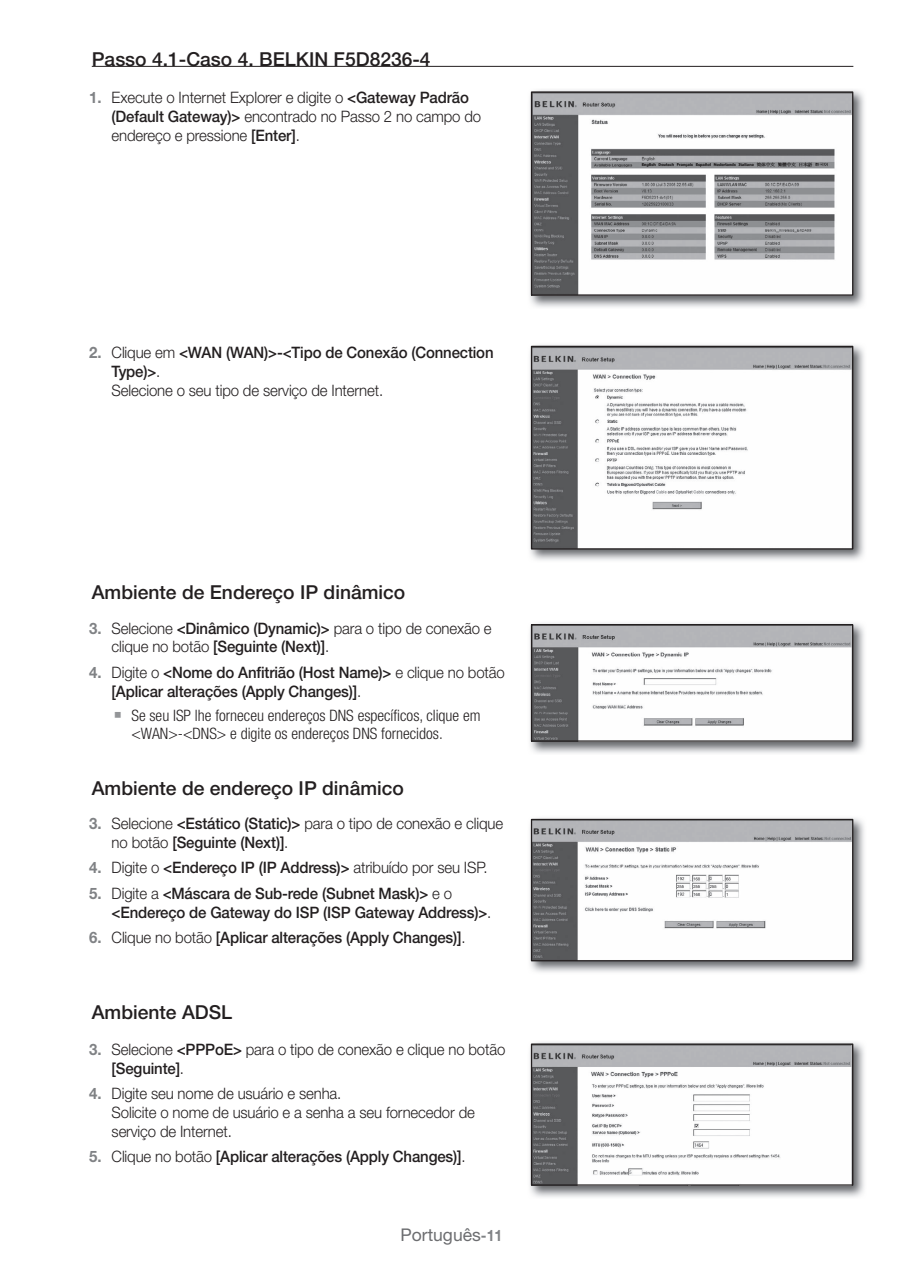
<style>
.page{position:relative;width:903px;height:1275px;background:#fff}
.page>*{position:absolute;margin:0;border:0;box-sizing:border-box;transform-origin:0 0}
.t1{font:500 19.25px "Helvetica Neue cp";color:#231f20}
.t2{font:17.5px "Helvetica Neue cp";color:#6c6d70}
.t3{font:300 15.75px/18.9px "Helvetica Neue cp";letter-spacing:-.01em;color:#231f20;scale:.95 1}
.t4{font:500 15.75px/18.9px "Helvetica Neue cp";letter-spacing:-.01em;color:#231f20;scale:.95 1}
.t5{font:300 condensed 15.75px/18.9px "Helvetica Neue cp";color:#231f20}
.s1{font-weight:700;color:#808285}
.s2{font-weight:500}
.s3{font-weight:300}
.s4{font-family:"SI Icon HR755";font-weight:400;font-stretch:normal;font-size:17.5px;color:#939598}
.s5{font-weight:700;font-size:15.75px;color:#808285}
</style>
<div class="page">
<hr style="left:92px;top:66px;width:761px;height:1px;background:#231f20">
<img style="left:530px;top:90px;width:334px;height:217px">
<img style="left:533px;top:93px;width:318px;height:201px">
<div style="left:531px;top:91px;width:322px;height:205px;border:1px solid #231f20"></div>
<img style="left:530px;top:345px;width:334px;height:216px">
<img style="left:533px;top:348px;width:318px;height:200px">
<div style="left:531px;top:346px;width:322px;height:204px;border:1px solid #231f20"></div>
<img style="left:530px;top:623px;width:334px;height:130px">
<img style="left:533px;top:626px;width:318px;height:114px">
<div style="left:531px;top:624px;width:322px;height:118px;border:1px solid #231f20"></div>
<img style="left:530px;top:818px;width:334px;height:154px">
<img style="left:533px;top:821px;width:318px;height:138px">
<div style="left:531px;top:819px;width:322px;height:142px;border:1px solid #231f20"></div>
<img style="left:530px;top:1042px;width:334px;height:155px">
<img style="left:533px;top:1045px;width:318px;height:139px">
<div style="left:531px;top:1043px;width:322px;height:143px;border:1px solid #231f20"></div>
<p class="t1" style="left:92px;top:48px;width:340px">Passo 4.1-Caso 4. BELKIN F5D8236-4</p>
<p class="t3" style="left:112px;top:88px;width:390px;text-indent:-22px"><span class="s1">1.</span> Execute o Internet Explorer e digite o <span class="s2">&lt;Gateway Padrão (Default Gateway)&gt;</span> encontrado no Passo 2 no campo do endereço e pressione <span class="s2">[Enter]</span>.</p>
<p class="t3" style="left:112px;top:343px;width:404px;text-indent:-22px"><span class="s1">2.</span> Clique em <span class="s2">&lt;WAN (WAN)&gt;-&lt;Tipo de Conexão (Connection<br>Type)&gt;</span>.<br>Selecione o seu tipo de serviço de Internet.</p>
<p class="t1" style="left:92px;top:581px;width:315px">Ambiente de Endereço IP dinâmico</p>
<p class="t3" style="left:112px;top:619px;width:401px;text-indent:-22px"><span class="s1">3.</span> Selecione <span class="s2">&lt;Dinâmico (Dynamic)&gt;</span> para o tipo de conexão e clique no botão <span class="s2">[Seguinte (Next)]</span>.</p>
<p class="t4" style="left:112px;top:663px;width:415px;text-indent:-22px"><span class="s1">4.</span> <span class="s3">Digite o</span> &lt;Nome do Anfitrião (Host Name)&gt; <span class="s3">e clique no botão </span>[Aplicar alterações (Apply Changes)]<span class="s3">.</span></p>
<p class="t5" style="left:131px;top:706px;width:351px;text-indent:-17px"><span class="s4">`</span> Se seu ISP lhe forneceu endereços DNS específicos, clique em &lt;WAN&gt;-&lt;DNS&gt; e digite os endereços DNS fornecidos.</p>
<p class="t1" style="left:92px;top:777px;width:314px">Ambiente de endereço IP dinâmico</p>
<p class="t3" style="left:112px;top:814px;width:414px;text-indent:-22px"><span class="s1">3.</span> Selecione <span class="s2">&lt;Estático (Static)&gt;</span> para o tipo de conexão e clique no botão <span class="s2">[Seguinte (Next)]</span>.</p>
<p class="t3" style="left:89px;top:858px;width:421px"><span class="s1">4.</span> Digite o <span class="s2">&lt;Endereço IP (IP Address)&gt;</span> atribuído por seu ISP.</p>
<p class="t4" style="left:112px;top:884px;width:401px;text-indent:-22px"><span class="s1">5.</span> <span class="s3">Digite a</span> &lt;Máscara de Sub-rede (Subnet Mask)&gt; <span class="s3">e o </span>&lt;Endereço de Gateway do ISP (ISP Gateway Address)&gt;<span class="s3">.</span></p>
<p class="t4" style="left:89px;top:928px;width:398px"><span class="s1">6.</span> <span class="s3">Clique no botão</span> [Aplicar alterações (Apply Changes)]<span class="s3">.</span></p>
<p class="t1" style="left:92px;top:1001px;width:142px">Ambiente ADSL</p>
<p class="t3" style="left:112px;top:1040px;width:416px;text-indent:-22px"><span class="s1">3.</span> Selecione <span class="s2">&lt;PPPoE&gt;</span> para o tipo de conexão e clique no botão <span class="s2">[Seguinte]</span>.</p>
<p class="t3" style="left:112px;top:1084px;width:384px;text-indent:-22px"><span class="s1">4.</span> Digite seu nome de usuário e senha.<br>Solicite o nome de usuário e a senha a seu fornecedor de serviço de Internet.</p>
<p class="t4" style="left:89px;top:1147px;width:398px"><span class="s1">5.</span> <span class="s3">Clique no botão</span> [Aplicar alterações (Apply Changes)]<span class="s3">.</span></p>
<p class="t2" style="left:400px;top:1225px;width:103px">Português<span class="s5">-11</span></p>
</div>
